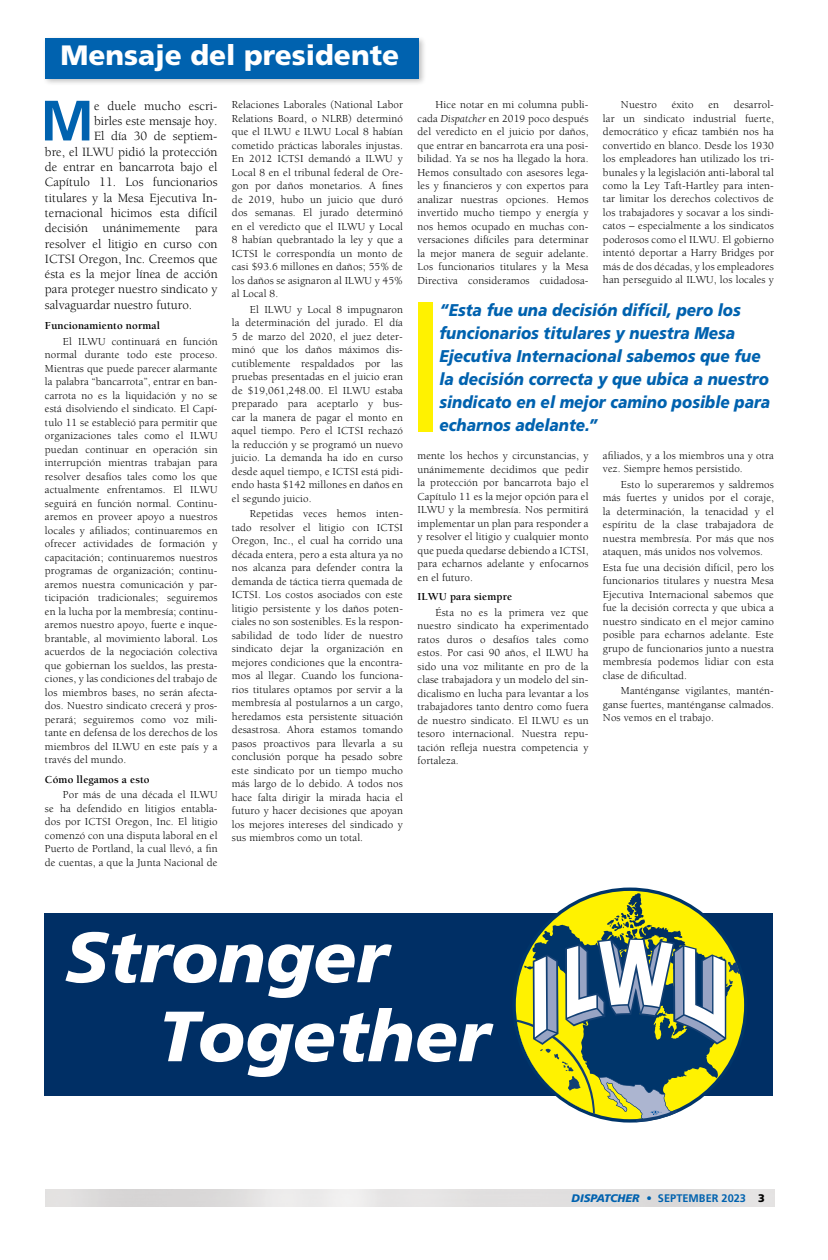
<style>
.page{position:relative;width:828px;height:1260px;background:#fff}
.page>*{position:absolute;margin:0;border:0;box-sizing:border-box;transform-origin:0 0}
.t1{font:italic 900 71px/79px "Frutiger";color:#fff}
.t2{font:700 56.8px "Frutiger";color:#0062af}
.t3{font:900 28px "Frutiger";color:#fff}
.t4{font:italic 900 17px/23px "Frutiger";color:#0062af;scale:.9 1}
.t5{font:13px "Berkeley";color:#000}
.t6{font:11px/13.5px "Berkeley";letter-spacing:.01em;color:#000;text-align:justify}
.t7{font:700 11px "Berkeley";letter-spacing:.01em;color:#000}
.t8{font:700 11px "Frutiger";color:#0062af}
.s1{font-style:italic}
.s2{font-weight:900;font-style:italic}
.s3{font-weight:900;color:#000}
</style>
<div class="page">
<div style="left:44px;top:914px;width:729px;height:182px;background:#002f65"></div>
<div style="left:42px;top:35px;width:385px;height:52px;background:#000;opacity:.25"></div>
<div style="left:45px;top:38px;width:373px;height:40px;background:#0062af"></div>
<div style="left:418px;top:302px;width:15px;height:130px;background:#fff200"></div>
<svg style="left:517px;top:893px;width:223px;height:229px"></svg>
<h3 class="t3" style="left:60px;top:39px;width:340px">Mensaje del presidente</h3>
<h2 class="t2" style="left:40px;top:87px;width:55px">M</h2>
<p class="t5" style="left:94px;top:99px;width:125px">e duele mucho escri-</p>
<p class="t5" style="left:94px;top:114px;width:125px">birles este mensaje hoy.</p>
<p class="t5" style="left:94px;top:130px;width:125px">El día 30 de septiem-</p>
<p class="t5" style="left:45px;top:145px;width:174px">bre, el ILWU pidió la protección</p>
<p class="t5" style="left:45px;top:160px;width:174px">de entrar en bancarrota bajo el</p>
<p class="t5" style="left:45px;top:175px;width:174px">Capítulo 11. Los funcionarios</p>
<p class="t5" style="left:45px;top:191px;width:174px">titulares y la Mesa Ejecutiva In-</p>
<p class="t5" style="left:45px;top:206px;width:174px">ternacional hicimos esta difícil</p>
<p class="t5" style="left:45px;top:221px;width:174px">decisión unánimemente para</p>
<p class="t5" style="left:45px;top:237px;width:174px">resolver el litigio en curso con</p>
<p class="t5" style="left:45px;top:252px;width:174px">ICTSI Oregon, Inc. Creemos que</p>
<p class="t5" style="left:45px;top:267px;width:174px">ésta es la mejor línea de acción</p>
<p class="t5" style="left:45px;top:283px;width:174px">para proteger nuestro sindicato y</p>
<p class="t5" style="left:45px;top:298px;width:149px">salvaguardar nuestro futuro.</p>
<p class="t7" style="left:45px;top:320px;width:116px">Funcionamiento normal</p>
<p class="t6" style="left:45px;top:335px;width:174px;text-indent:18px">El ILWU continuará en función normal durante todo este proceso.<br>Mientras que puede parecer alarmante la palabra “bancarrota”, entrar en ban&shy;carrota no es la liquidación y no se está disolviendo el sindicato. El Capí&shy;tulo 11 se estableció para permitir que organizaciones tales como el ILWU puedan continuar en operación sin interrupción mientras trabajan para resolver desafíos tales como los que actualmente enfrentamos. El ILWU seguirá en función normal. Continu&shy;aremos en proveer apoyo a nuestros locales y afiliados; continuaremos en ofrecer actividades de formación y capacitación; continuaremos nuestros programas de organización; continu&shy;aremos nuestra comunicación y par&shy;ticipación tradicionales; seguiremos en la lucha por la membresía; continu&shy;aremos nuestro apoyo, fuerte e inque&shy;brantable, al movimiento laboral. Los acuerdos de la negociación colectiva que gobiernan los sueldos, las presta&shy;ciones, y las condiciones del trabajo de los miembros bases, no serán afecta&shy;dos. Nuestro sindicato crecerá y pros&shy;perará; seguiremos como voz mili&shy;tante en defensa de los derechos de los miembros del ILWU en este país y a través del mundo.</p>
<p class="t7" style="left:45px;top:774px;width:106px">Cómo llegamos a esto</p>
<p class="t6" style="left:45px;top:788px;width:174px;text-indent:18px">Por más de una década el ILWU se ha defendido en litigios entabla&shy;dos por ICTSI Oregon, Inc. El litigio comenzó con una disputa laboral en el Puerto de Portland, la cual llevó, a fin de cuentas, a que la Junta Nacional de</p>
<p class="t6" style="left:232px;top:98px;width:173px">Relaciones Laborales (National Labor Relations Board, o NLRB) determinó que el ILWU e ILWU Local 8 habían cometido prácticas laborales injustas.<br>En 2012 ICTSI demandó a ILWU y Local 8 en el tribunal federal de Ore&shy;gon por daños monetarios. A fines de 2019, hubo un juicio que duró dos semanas. El jurado determinó en el veredicto que el ILWU y Local 8 habían quebrantado la ley y que a ICTSI le correspondía un monto de casi $93.6 millones en daños; 55% de los daños se asignaron al ILWU y 45% al Local 8.</p>
<p class="t6" style="left:232px;top:303px;width:173px;text-indent:18px">El ILWU y Local 8 impugnaron la determinación del jurado. El día 5 de marzo del 2020, el juez deter&shy;minó que los daños máximos dis&shy;cutiblemente respaldados por las pruebas presentadas en el juicio eran de $19,061,248.00. El ILWU estaba preparado para aceptarlo y bus&shy;car la manera de pagar el monto en aquel tiempo. Pero el ICTSI rechazó la reducción y se programó un nuevo juicio. La demanda ha ido en curso desde aquel tiempo, e ICTSI está pidi&shy;endo hasta $142 millones en daños en el segundo juicio.</p>
<p class="t6" style="left:232px;top:507px;width:173px;text-indent:18px">Repetidas veces hemos inten&shy;tado resolver el litigio con ICTSI Oregon, Inc., el cual ha corrido una década entera, pero a esta altura ya no nos alcanza para defender contra la demanda de táctica tierra quemada de ICTSI. Los costos asociados con este litigio persistente y los daños poten&shy;ciales no son sostenibles. Es la respon&shy;sabilidad de todo líder de nuestro sindicato dejar la organización en mejores condiciones que la encontra&shy;mos al llegar. Cuando los funciona&shy;rios titulares optamos por servir a la membresía al postularnos a un cargo, heredamos esta persistente situación desastrosa. Ahora estamos tomando pasos proactivos para llevarla a su conclusión porque ha pesado sobre este sindicato por un tiempo mucho más largo de lo debido. A todos nos hace falta dirigir la mirada hacia el futuro y hacer decisiones que apoyan los mejores intereses del sindicado y sus miembros como un total.</p>
<p class="t6" style="left:418px;top:98px;width:173px;text-indent:18px">Hice notar en mi columna publi&shy;cada <span class="s1">Dispatcher</span> en 2019 poco después del veredicto en el juicio por daños, que entrar en bancarrota era una posi&shy;bilidad. Ya se nos ha llegado la hora.<br>Hemos consultado con asesores lega&shy;les y financieros y con expertos para analizar nuestras opciones. Hemos invertido mucho tiempo y energía y nos hemos ocupado en muchas con&shy;versaciones difíciles para determinar la mejor manera de seguir adelante.<br>Los funcionarios titulares y la Mesa Directiva consideramos cuidadosa-</p>
<p class="t6" style="left:603px;top:98px;width:173px;text-indent:131px">desarrol&shy;lar un sindicato industrial fuerte, democrático y eficaz también nos ha convertido en blanco. Desde los 1930 los empleadores han utilizado los tri&shy;bunales y la legislación anti-laboral tal como la Ley Taft-Hartley para inten&shy;tar limitar los derechos colectivos de los trabajadores y socavar a los sindi&shy;catos – especialmente a los sindicatos poderosos como el ILWU. El gobierno intentó deportar a Harry Bridges por más de dos décadas, y los empleadores han perseguido al ILWU, los locales y</p>
<p class="t6" style="left:621px;top:98px;width:37px">Nuestro</p>
<p class="t6" style="left:672px;top:98px;width:24px">éxito</p>
<p class="t6" style="left:708px;top:98px;width:12px">en</p>
<h3 class="t4" style="left:440px;top:298px;width:369px">“Esta fue una decisión difícil, pero los funcionarios titulares y nuestra Mesa Ejecutiva Internacional sabemos que fue la decisión correcta y que ubica a nuestro sindicato en el mejor camino posible para echarnos adelante.”</h3>
<p class="t6" style="left:418px;top:449px;width:173px">mente los hechos y circunstancias, y unánimemente decidimos que pedir la protección por bancarrota bajo el Capítulo 11 es la mejor opción para el ILWU y la membresía. Nos permitirá implementar un plan para responder a y resolver el litigio y cualquier monto que pueda quedarse debiendo a ICTSI, para echarnos adelante y enfocarnos en el futuro.</p>
<p class="t7" style="left:418px;top:591px;width:96px">ILWU para siempre</p>
<p class="t6" style="left:418px;top:606px;width:173px;text-indent:18px">Ésta no es la primera vez que nuestro sindicato ha experimentado ratos duros o desafíos tales como estos. Por casi 90 años, el ILWU ha sido una voz militante en pro de la clase trabajadora y un modelo del sin&shy;dicalismo en lucha para levantar a los trabajadores tanto dentro como fuera de nuestro sindicato. El ILWU es un tesoro internacional. Nuestra repu&shy;tación refleja nuestra competencia y fortaleza.</p>
<p class="t6" style="left:603px;top:449px;width:172px">afiliados, y a los miembros una y otra vez. Siempre hemos persistido.</p>
<p class="t6" style="left:603px;top:478px;width:173px;text-indent:18px">Esto lo superaremos y saldremos más fuertes y unidos por el coraje, la determinación, la tenacidad y el espíritu de la clase trabajadora de nuestra membresía. Por más que nos ataquen, más unidos nos volvemos.</p>
<p class="t6" style="left:603px;top:561px;width:173px">Esta fue una decisión difícil, pero los funcionarios titulares y nuestra Mesa Ejecutiva Internacional sabemos que fue la decisión correcta y que ubica a nuestro sindicato en el mejor camino posible para echarnos adelante. Este grupo de funcionarios junto a nuestra membresía podemos lidiar con esta clase de dificultad.</p>
<p class="t6" style="left:603px;top:684px;width:173px;text-indent:18px">Manténganse vigilantes, mantén&shy;ganse fuertes, manténganse calmados.<br>Nos vemos en el trabajo.</p>
<h1 class="t1" style="left:159px;top:917px;width:333px;text-indent:-94px">Stronger<br>Together</h1>
<p class="t8" style="left:572px;top:1191px;width:195px"><span class="s2">DISPATCHER</span> • SEPTEMBER 2023 <span class="s3">3</span></p>
</div>
